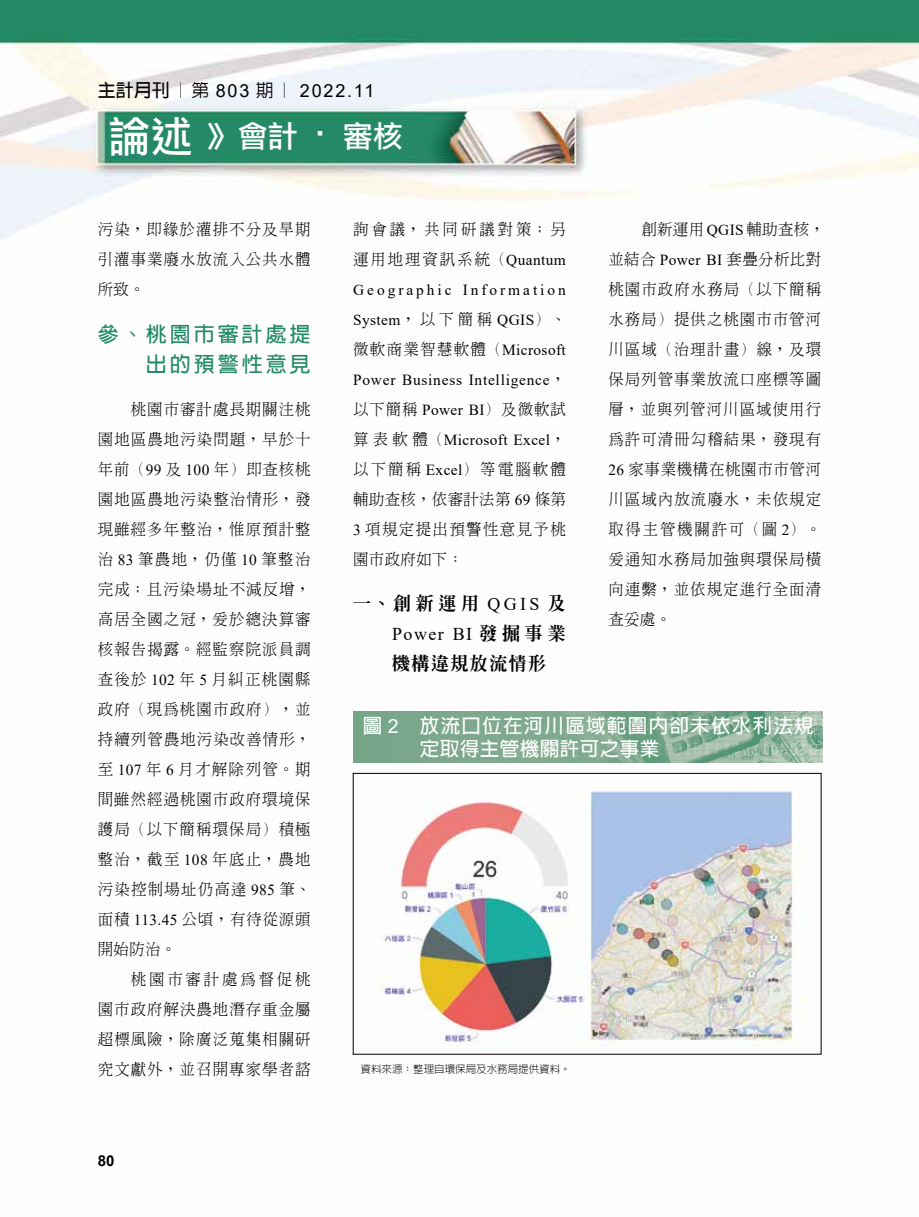
<style>
.page{position:relative;width:919px;height:1217px;background:#fff}
.page>*{position:absolute;margin:0;border:0;box-sizing:border-box;transform-origin:0 0}
.t1{font:30px "DF Li Hei Md WIN BF";color:#fff}
.t2{font:700 21px/30px "Lin Gothic";letter-spacing:.14em;color:#238a66;text-align:right}
.t3{font:700 19.5px/22.5px "Lin Gothic";letter-spacing:.065em;color:#fff}
.t4{font:800 18px "Inn Ming";letter-spacing:.08em;color:#000}
.t5{font:18px "Arial";letter-spacing:.1em;color:#000}
.t6{font:18px "Times New Roman";letter-spacing:.08em;color:#000}
.t7{font:300 15.3px/30px "Inn Ming";letter-spacing:.075em;color:#000;text-align:justify}
.t8{font:15.3px/30px "Times New Roman";letter-spacing:.195em;color:#000}
.t9{font:300 15.3px/30px "Inn Ming";letter-spacing:.165em;color:#000}
.t10{font:15.3px "Times New Roman";letter-spacing:.05em;color:#000}
.t11{font:15.3px "Times New Roman";letter-spacing:.025em;color:#000}
.t12{font:700 15px "Arial";color:#000}
.t13{font:300 10.5px "Lin Gothic";color:#000}
.s1{font-family:"Lin Gothic";font-weight:700}
.s2{font-family:"Lin Gothic";font-weight:500}
.s3{font-size:42px}
.s4{font-family:"Times New Roman";font-weight:400}
.s5{font-family:"Inn Ming";font-weight:300}
.s6{font-family:"Inn Ming";font-weight:800}
.s7{font-family:"Arial";font-weight:400}
</style>
<div class="page">
<img style="left:0;top:0;width:918px;height:1055px">
<img style="left:353px;top:711px;width:469px;height:51px">
<img style="left:355px;top:786px;width:464px;height:266px">
<div style="left:353px;top:772px;width:468px;height:282px;border:1px solid #000"></div>
<p class="t5" style="left:98px;top:78px;width:278px"><span class="s1">主計月刊</span><span class="s2">︱第</span> 803 <span class="s2">期︱</span> 2022.11</p>
<h1 class="t1" style="left:109px;top:121px;width:296px"><span class="s3">論述</span> 》會計 ‧ 審核</h1>
<p class="t7" style="left:98px;top:214px;width:214px">污染，即緣於灌排不分及旱期引灌事業廢水放流入公共水體所致。</p>
<h2 class="t2" style="left:98px;top:319px;width:214px">參、桃園市審計處提出的預警性意見</h2>
<p class="t7" style="left:98px;top:393px;width:214px;text-indent:33px">桃園市審計處長期關注桃園地區農地污染問題，早於十年前（<span class="s4">99</span> 及 <span class="s4">100</span> 年）即查核桃園地區農地污染整治情形，發現雖經多年整治，惟原預計整治 <span class="s4">83</span> 筆農地，仍僅 <span class="s4">10</span> 筆整治完成；且污染場址不減反增，高居全國之冠，爰於總決算審核報告揭露。經監察院派員調查後於 <span class="s4">102</span> 年 <span class="s4">5</span> 月糾正桃園縣政府（現為桃園市政府），並持續列管農地污染改善情形，至 <span class="s4">107</span> 年 <span class="s4">6</span> 月才解除列管。期間雖然經過桃園市政府環境保護局（以下簡稱環保局）積極整治，截至 <span class="s4">108</span> 年底止，農地污染控制場址仍高達 <span class="s4">985</span> 筆、面積 <span class="s4">113.45</span> 公頃，有待從源頭開始防治。</p>
<p class="t7" style="left:98px;top:963px;width:214px;text-indent:33px">桃園市審計處為督促桃園市政府解決農地潛存重金屬超標風險，除廣泛蒐集相關研究文獻外，並召開專家學者諮</p>
<p class="t12" style="left:98px;top:1149px;width:18px">80</p>
<p class="t9" style="left:353px;top:214px;width:214px">詢會議，共同研議對策；另運用地理資訊系統（<span class="s4">Quantum</span></p>
<p class="t8" style="left:353px;top:274px;width:214px">Geographic Information<br>System<span class="s5">，以下簡稱</span> QGIS<span class="s5">）、</span></p>
<p class="t7" style="left:353px;top:334px;width:214px">微軟商業智慧軟體（<span class="s4">Microsoft</span></p>
<p class="t10" style="left:353px;top:369px;width:214px">Power Business Intelligence<span class="s5">，</span></p>
<p class="t7" style="left:353px;top:394px;width:214px">以下簡稱 <span class="s4">Power BI</span>）及微軟試</p>
<p class="t11" style="left:353px;top:429px;width:214px"><span class="s5">算表軟體（</span>Microsoft Excel<span class="s5">，</span></p>
<p class="t7" style="left:353px;top:454px;width:214px">以下簡稱 <span class="s4">Excel</span>）等電腦軟體輔助查核，依審計法第 <span class="s4">69</span> 條第<span class="s4">3</span> 項規定提出預警性意見予桃園市政府如下：</p>
<p class="t4" style="left:353px;top:594px;width:214px">一、創新運用 <span class="s4">QGIS</span> 及</p>
<p class="t6" style="left:392px;top:621px;width:175px">Power BI <span class="s6">發掘事業</span></p>
<p class="t4" style="left:392px;top:654px;width:156px">機構違規放流情形</p>
<p class="t7" style="left:608px;top:214px;width:218px;text-align:left;text-indent:33px">創新運用 <span class="s4">QGIS</span> 輔助查核，並結合 <span class="s4">Power BI</span> 套疊分析比對桃園市政府水務局（以下簡稱水務局）提供之桃園市市管河川區域（治理計畫）線，及環保局列管事業放流口座標等圖層，並與列管河川區域使用行為許可清冊勾稽結果，發現有<br><span class="s4">26</span> 家事業機構在桃園市市管河川區域內放流廢水，未依規定取得主管機關許可（圖 <span class="s4">2</span>）。爰通知水務局加強與環保局橫向連繫，並依規定進行全面清查妥處。</p>
<p class="t3" style="left:419px;top:714px;width:395px;text-indent:-57px">圖 <span class="s7">2</span>　放流口位在河川區域範圍內卻未依水利法規定取得主管機關許可之事業</p>
<p class="t13" style="left:360px;top:1063px;width:211px">資料來源：整理自環保局及水務局提供資料。</p>
</div>
